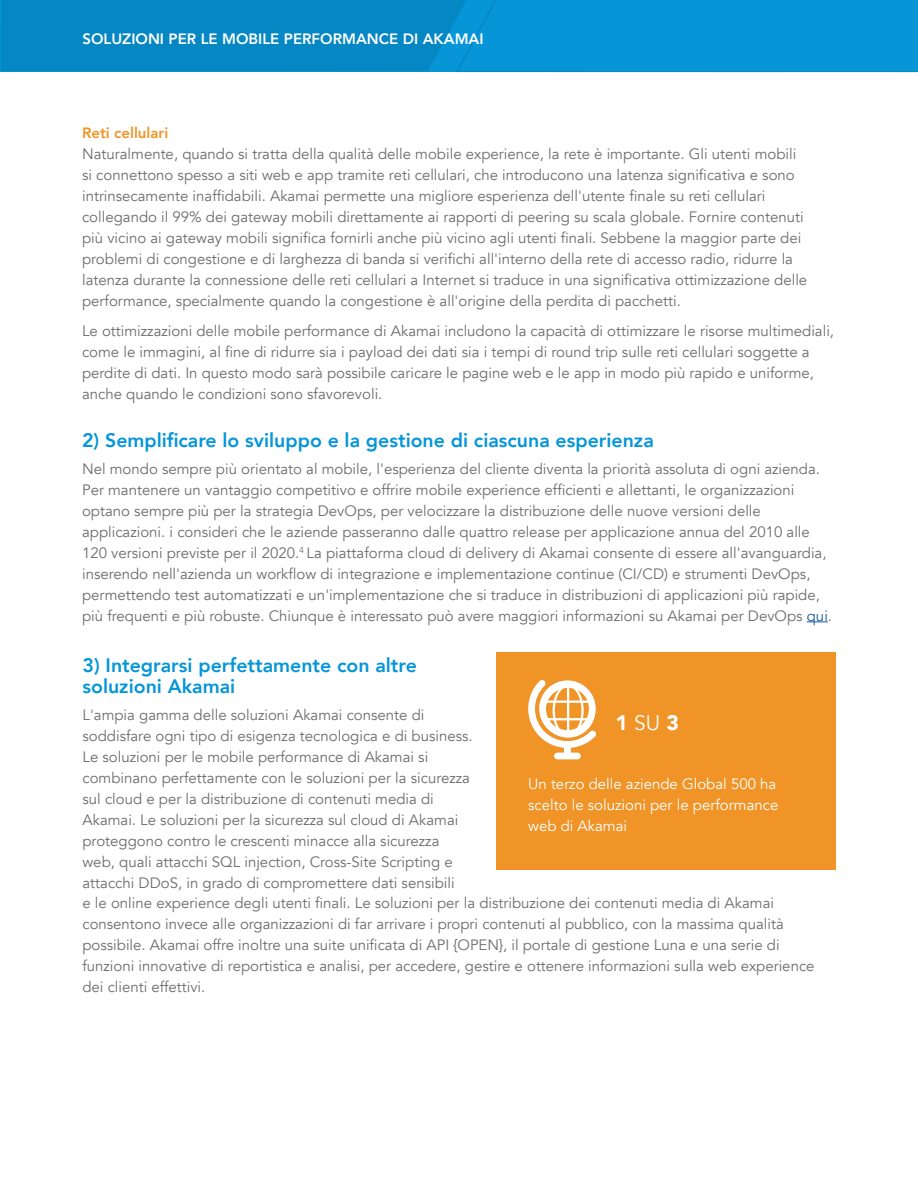
<style>
.page{position:relative;width:918px;height:1188px;background:#fff}
.page>*{position:absolute;margin:0;border:0;box-sizing:border-box;transform-origin:0 0}
.t1{font:900 21px "Avenir";color:#fff}
.t2{font:800 19.5px/21px "Avenir";color:#0696d7}
.t3{font:15px/21px "Avenir";color:#6c6d70}
.t4{font:15px/21px "Avenir";color:#fff}
.t5{font:800 15px "Avenir";color:#fff}
.t6{font:800 15px "Avenir";color:#f09428}
.s1{color:#175d9e}
.s2{font-weight:400}
</style>
<div class="page">
<svg style="left:0;top:0;width:918px;height:73px;background:#0890ce"></svg>
<svg style="left:807px;top:622px;width:21px;height:1px"></svg>
<div style="left:496px;top:652px;width:340px;height:218px;background:#f09428"></div>
<div style="left:554px;top:753px;width:27px;height:6px;background:#fff;border-radius:3px"></div>
<div style="left:564px;top:741px;width:7px;height:15px;background:#fff;border-radius:3px"></div>
<svg style="left:528px;top:680px;width:68px;height:68px"></svg>
<p class="t5" style="left:82px;top:27px;width:403px">SOLUZIONI PER LE MOBILE PERFORMANCE DI AKAMAI</p>
<p class="t6" style="left:82px;top:121px;width:88px">Reti cellulari</p>
<p class="t3" style="left:82px;top:143px;width:727px">Naturalmente, quando si tratta della qualità delle mobile experience, la rete è importante. Gli utenti mobili si connettono spesso a siti web e app tramite reti cellulari, che introducono una latenza significativa e sono intrinsecamente inaffidabili. Akamai permette una migliore esperienza dell'utente finale su reti cellulari collegando il 99% dei gateway mobili direttamente ai rapporti di peering su scala globale. Fornire contenuti più vicino ai gateway mobili significa fornirli anche più vicino agli utenti finali. Sebbene la maggior parte dei problemi di congestione e di larghezza di banda si verifichi all'interno della rete di accesso radio, ridurre la latenza durante la connessione delle reti cellulari a Internet si traduce in una significativa ottimizzazione delle performance, specialmente quando la congestione è all'origine della perdita di pacchetti.</p>
<p class="t3" style="left:82px;top:320px;width:754px">Le ottimizzazioni delle mobile performance di Akamai includono la capacità di ottimizzare le risorse multimediali, come le immagini, al fine di ridurre sia i payload dei dati sia i tempi di round trip sulle reti cellulari soggette a perdite di dati. In questo modo sarà possibile caricare le pagine web e le app in modo più rapido e uniforme, anche quando le condizioni sono sfavorevoli.</p>
<h2 class="t2" style="left:82px;top:430px;width:573px">2) Semplificare lo sviluppo e la gestione di ciascuna esperienza</h2>
<p class="t3" style="left:82px;top:458px;width:752px">Nel mondo sempre più orientato al mobile, l'esperienza del cliente diventa la priorità assoluta di ogni azienda.<br>Per mantenere un vantaggio competitivo e offrire mobile experience efficienti e allettanti, le organizzazioni optano sempre più per la strategia DevOps, per velocizzare la distribuzione delle nuove versioni delle applicazioni. i consideri che le aziende passeranno dalle quattro release per applicazione annua del 2010 alle 120 versioni previste per il 2020.<sup>4</sup> La piattaforma cloud di delivery di Akamai consente di essere all'avanguardia, inserendo nell'azienda un workflow di integrazione e implementazione continue (CI/CD) e strumenti DevOps, permettendo test automatizzati e un'implementazione che si traduce in distribuzioni di applicazioni più rapide, più frequenti e più robuste. Chiunque è interessato può avere maggiori informazioni su Akamai per DevOps <span class="s1">qui</span>.</p>
<h2 class="t2" style="left:82px;top:655px;width:336px">3) Integrarsi perfettamente con altre soluzioni Akamai</h2>
<p class="t3" style="left:82px;top:705px;width:392px">L'ampia gamma delle soluzioni Akamai consente di soddisfare ogni tipo di esigenza tecnologica e di business.<br>Le soluzioni per le mobile performance di Akamai si combinano perfettamente con le soluzioni per la sicurezza sul cloud e per la distribuzione di contenuti media di Akamai. Le soluzioni per la sicurezza sul cloud di Akamai proteggono contro le crescenti minacce alla sicurezza web, quali attacchi SQL injection, Cross-Site Scripting e attacchi DDoS, in grado di compromettere dati sensibili</p>
<h1 class="t1" style="left:615px;top:705px;width:65px">1 <span class="s2">SU</span> 3</h1>
<p class="t4" style="left:528px;top:774px;width:252px">Un terzo delle aziende Global 500 ha scelto le soluzioni per le performance web di Akamai</p>
<p class="t3" style="left:82px;top:892px;width:734px">e le online experience degli utenti finali. Le soluzioni per la distribuzione dei contenuti media di Akamai consentono invece alle organizzazioni di far arrivare i propri contenuti al pubblico, con la massima qualità possibile. Akamai offre inoltre una suite unificata di API {OPEN}, il portale di gestione Luna e una serie di funzioni innovative di reportistica e analisi, per accedere, gestire e ottenere informazioni sulla web experience dei clienti effettivi.</p>
</div>
